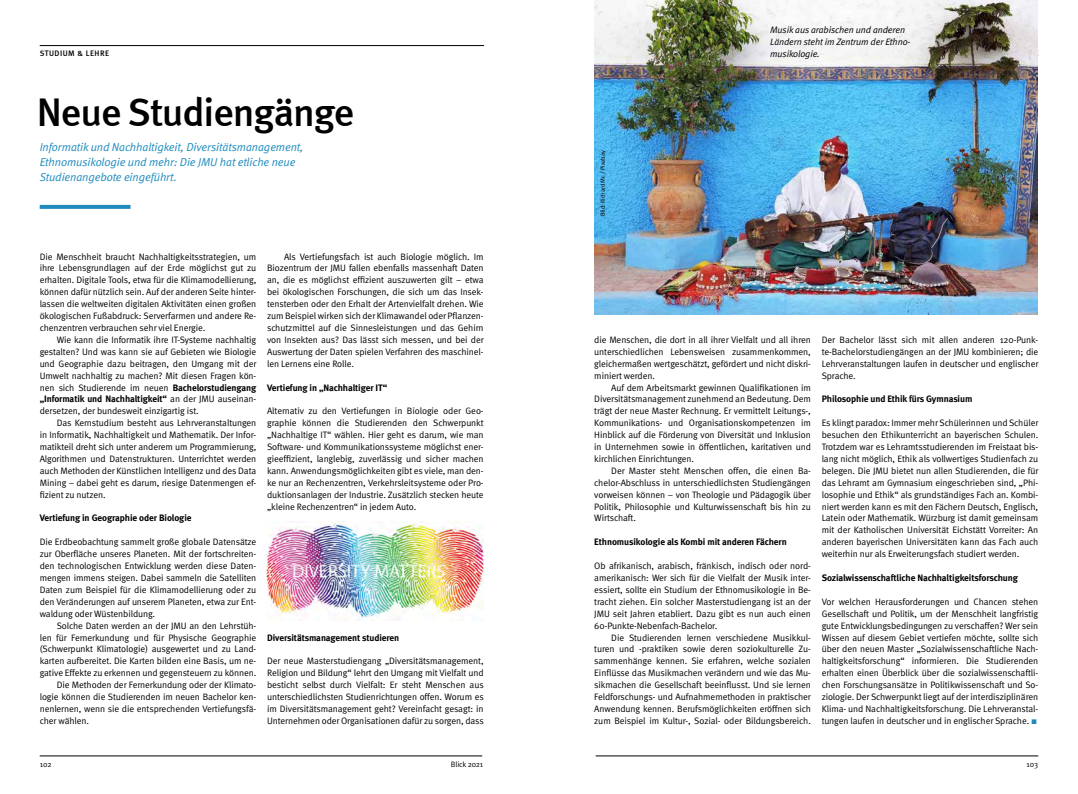
<style>
.page{position:relative;width:1078px;height:794px;background:#fff}
.page>*{position:absolute;margin:0;border:0;box-sizing:border-box;transform-origin:0 0}
.t1{font:500 40px "Meta";letter-spacing:-.025em;color:#000}
.t2{font:italic 11.5px/14.8px "Meta Normal";letter-spacing:-.01em;color:#1f8bbd}
.t3{font:9.3px/11.9px "Meta Normal";letter-spacing:-.01em;color:#000;text-align:justify}
.t4{font:700 9.3px "Meta";letter-spacing:-.01em;color:#000}
.t5{font:italic 9.3px/11.9px "Meta Normal";letter-spacing:-.01em;color:#000}
.t6{font:500 8px "Meta";letter-spacing:.06em;color:#000}
.t7{font:7.8px "Meta Normal";letter-spacing:-.02em;color:#000}
.t8{font:6px "Meta Normal";letter-spacing:-.015em;color:#000}
.s1{font-family:"Meta";font-weight:700}
.s2{font-family:"Arial";font-style:italic;font-size:10px;color:#1f8bbd}
</style>
<div class="page">
<hr style="left:40px;top:45px;width:444px;height:1px;background:#000">
<hr style="left:40px;top:755px;width:442px;height:1px;background:#000">
<hr style="left:595px;top:755px;width:442px;height:1px;background:#000">
<svg style="left:40px;top:205px;width:90px;height:4px"></svg>
<img style="left:267px;top:521px;width:216px;height:99px">
<img style="left:594px;top:0;width:443px;height:314px">
<p class="t6" style="left:40px;top:49px;width:71px">STUDIUM &amp; LEHRE</p>
<h3 class="t1" style="left:37px;top:89px;width:319px">Neue Studiengänge</h3>
<p class="t2" style="left:40px;top:139px;width:265px">Informatik und Nachhaltigkeit, Diversitätsmanagement,<br>Ethnomusikologie und mehr: Die JMU hat etliche neue<br>Studienangebote eingeführt.</p>
<p class="t3" style="left:40px;top:250px;width:218px">Die Menschheit braucht Nachhaltigkeitsstrategien, um ihre Lebensgrundlagen auf der Erde möglichst gut zu erhalten. Digitale Tools, etwa für die Klimamodellierung, können dafür nützlich sein. Auf der anderen Seite hinter&shy;lassen die weltweiten digitalen Aktivitäten einen großen ökologischen Fußabdruck: Serverfarmen und andere Re&shy;chenzentren verbrauchen sehr viel Energie.</p>
<p class="t3" style="left:40px;top:334px;width:218px;text-indent:17px">Wie kann die Informatik ihre IT-Systeme nachhaltig gestalten? Und was kann sie auf Gebieten wie Biologie und Geographie dazu beitragen, den Umgang mit der Umwelt nachhaltig zu machen? Mit diesen Fragen kön&shy;nen sich Studierende im neuen <span class="s1">Bachelorstudiengang „Informatik und Nachhaltigkeit“</span> an der JMU auseinan&shy;dersetzen, der bundesweit einzigartig ist.</p>
<p class="t3" style="left:40px;top:417px;width:218px;text-indent:17px">Das Kernstudium besteht aus Lehrveranstaltungen in Informatik, Nachhaltigkeit und Mathematik. Der Infor&shy;matikteil dreht sich unter anderem um Programmierung, Algorithmen und Datenstrukturen. Unterrichtet werden auch Methoden der Künstlichen Intelligenz und des Data Mining – dabei geht es darum, riesige Datenmengen ef&shy;fizient zu nutzen.</p>
<h4 class="t4" style="left:40px;top:513px;width:153px">Vertiefung in Geographie oder Biologie</h4>
<p class="t3" style="left:40px;top:536px;width:218px">Die Erdbeobachtung sammelt große globale Datensätze zur Oberfläche unseres Planeten. Mit der fortschreiten&shy;den technologischen Entwicklung werden diese Daten&shy;mengen immens steigen. Dabei sammeln die Satelliten Daten zum Beispiel für die Klimamodellierung oder zu den Veränderungen auf unserem Planeten, etwa zur Ent&shy;waldung oder Wüstenbildung.</p>
<p class="t3" style="left:40px;top:619px;width:218px;text-indent:17px">Solche Daten werden an der JMU an den Lehrstüh&shy;len für Fernerkundung und für Physische Geographie (Schwerpunkt Klimatologie) ausgewertet und zu Land&shy;karten aufbereitet. Die Karten bilden eine Basis, um ne&shy;gative Effekte zu erkennen und gegensteuern zu können.</p>
<p class="t3" style="left:40px;top:679px;width:218px;text-indent:17px">Die Methoden der Fernerkundung oder der Klimato&shy;logie können die Studierenden im neuen Bachelor ken&shy;nenlernen, wenn sie die entsprechenden Vertiefungsfä&shy;cher wählen.</p>
<p class="t3" style="left:267px;top:250px;width:218px;text-indent:17px">Als Vertiefungsfach ist auch Biologie möglich. Im Biozentrum der JMU fallen ebenfalls massenhaft Daten an, die es möglichst effizient auszuwerten gilt – etwa bei ökologischen Forschungen, die sich um das Insek&shy;tensterben oder den Erhalt der Artenvielfalt drehen. Wie zum Beispiel wirken sich der Klimawandel oder Pflanzen&shy;schutzmittel auf die Sinnesleistungen und das Gehirn von Insekten aus? Das lässt sich messen, und bei der Auswertung der Daten spielen Verfahren des maschinel&shy;len Lernens eine Rolle.</p>
<h4 class="t4" style="left:267px;top:382px;width:122px">Vertiefung in „Nachhaltiger IT“</h4>
<p class="t3" style="left:267px;top:405px;width:218px">Alternativ zu den Vertiefungen in Biologie oder Geo&shy;graphie können die Studierenden den Schwerpunkt „Nachhaltige IT“ wählen. Hier geht es darum, wie man Software- und Kommunikationssysteme möglichst ener&shy;gieeffizient, langlebig, zuverlässig und sicher machen kann. Anwendungsmöglichkeiten gibt es viele, man den&shy;ke nur an Rechenzentren, Verkehrsleitsysteme oder Pro&shy;duktionsanlagen der Industrie. Zusätzlich stecken heute „kleine Rechenzentren“ in jedem Auto.</p>
<h4 class="t4" style="left:267px;top:632px;width:134px">Diversitätsmanagement studieren</h4>
<p class="t3" style="left:267px;top:655px;width:218px">Der neue Masterstudiengang „Diversitätsmanagement, Religion und Bildung“ lehrt den Umgang mit Vielfalt und besticht selbst durch Vielfalt: Er steht Menschen aus unterschiedlichsten Studienrichtungen offen. Worum es im Diversitätsmanagement geht? Vereinfacht gesagt: in Unternehmen oder Organisationen dafür zu sorgen, dass</p>
<p class="t7" style="left:40px;top:759px;width:14px">102</p>
<p class="t7" style="left:451px;top:759px;width:34px">Blick 2021</p>
<p class="t8" style="left:599px;top:216px;width:66px;rotate:-90deg">Bild: Richard Mc / Pixabay</p>
<p class="t5" style="left:770px;top:24px;width:142px">Musik aus arabischen und anderen<br>Ländern steht im Zentrum der Ethno&shy;musikologie.</p>
<p class="t3" style="left:594px;top:334px;width:218px">die Menschen, die dort in all ihrer Vielfalt und all ihren unterschiedlichen Lebensweisen zusammenkommen, gleichermaßen wertgeschätzt, gefördert und nicht diskri&shy;miniert werden.</p>
<p class="t3" style="left:594px;top:381px;width:218px;text-indent:17px">Auf dem Arbeitsmarkt gewinnen Qualifikationen im Diversitätsmanagement zunehmend an Bedeutung. Dem trägt der neue Master Rechnung. Er vermittelt Leitungs-, Kommunikations- und Organisationskompetenzen im Hinblick auf die Förderung von Diversität und Inklusion in Unternehmen sowie in öffentlichen, karitativen und kirchlichen Einrichtungen.</p>
<p class="t3" style="left:594px;top:464px;width:218px;text-indent:17px">Der Master steht Menschen offen, die einen Ba&shy;chelor-Abschluss in unterschiedlichsten Studiengängen vorweisen können – von Theologie und Pädagogik über Politik, Philosophie und Kulturwissenschaft bis hin zu Wirtschaft.</p>
<h4 class="t4" style="left:594px;top:536px;width:194px">Ethnomusikologie als Kombi mit anderen Fächern</h4>
<p class="t3" style="left:594px;top:560px;width:218px">Ob afrikanisch, arabisch, fränkisch, indisch oder nord&shy;amerikanisch: Wer sich für die Vielfalt der Musik inter&shy;essiert, sollte ein Studium der Ethnomusikologie in Be&shy;tracht ziehen. Ein solcher Masterstudiengang ist an der JMU seit Jahren etabliert. Dazu gibt es nun auch einen 60-Punkte-Nebenfach-Bachelor.</p>
<p class="t3" style="left:594px;top:631px;width:218px;text-indent:17px">Die Studierenden lernen verschiedene Musikkul&shy;turen und -praktiken sowie deren soziokulturelle Zu&shy;sammenhänge kennen. Sie erfahren, welche sozialen Einflüsse das Musikmachen verändern und wie das Mu&shy;sikmachen die Gesellschaft beeinflusst. Und sie lernen Feldforschungs- und Aufnahmemethoden in praktischer Anwendung kennen. Berufsmöglichkeiten eröffnen sich zum Beispiel im Kultur-, Sozial- oder Bildungsbereich.</p>
<p class="t3" style="left:821px;top:334px;width:218px">Der Bachelor lässt sich mit allen anderen 120-Punk&shy;te-Bachelorstudiengängen an der JMU kombinieren; die Lehrveranstaltungen laufen in deutscher und englischer Sprache.</p>
<h4 class="t4" style="left:821px;top:394px;width:152px">Philosophie und Ethik fürs Gymnasium</h4>
<p class="t3" style="left:821px;top:417px;width:218px">Es klingt paradox: Immer mehr Schülerinnen und Schüler besuchen den Ethikunterricht an bayerischen Schulen.<br>Trotzdem war es Lehramtsstudierenden im Freistaat bis&shy;lang nicht möglich, Ethik als vollwertiges Studienfach zu belegen. Die JMU bietet nun allen Studierenden, die für das Lehramt am Gymnasium eingeschrieben sind, „Phi&shy;losophie und Ethik“ als grundständiges Fach an. Kombi&shy;niert werden kann es mit den Fächern Deutsch, Englisch, Latein oder Mathematik. Würzburg ist damit gemeinsam mit der Katholischen Universität Eichstätt Vorreiter: An anderen bayerischen Universitäten kann das Fach auch weiterhin nur als Erweiterungsfach studiert werden.</p>
<h4 class="t4" style="left:821px;top:572px;width:197px">Sozialwissenschaftliche Nachhaltigkeitsforschung</h4>
<p class="t3" style="left:821px;top:595px;width:218px">Vor welchen Herausforderungen und Chancen stehen Gesellschaft und Politik, um der Menschheit langfristig gute Entwicklungsbedingungen zu verschaffen? Wer sein Wissen auf diesem Gebiet vertiefen möchte, sollte sich über den neuen Master „Sozialwissenschaftliche Nach&shy;haltigkeitsforschung“ informieren. Die Studierenden erhalten einen Überblick über die sozialwissenschaftli&shy;chen Forschungsansätze in Politikwissenschaft und So&shy;ziologie. Der Schwerpunkt liegt auf der interdisziplinären Klima- und Nachhaltigkeitsforschung. Die Lehrveranstal&shy;tungen laufen in deutscher und in englischer Sprache. <span class="s2">■</span></p>
<p class="t7" style="left:1026px;top:759px;width:13px">103</p>
</div>
